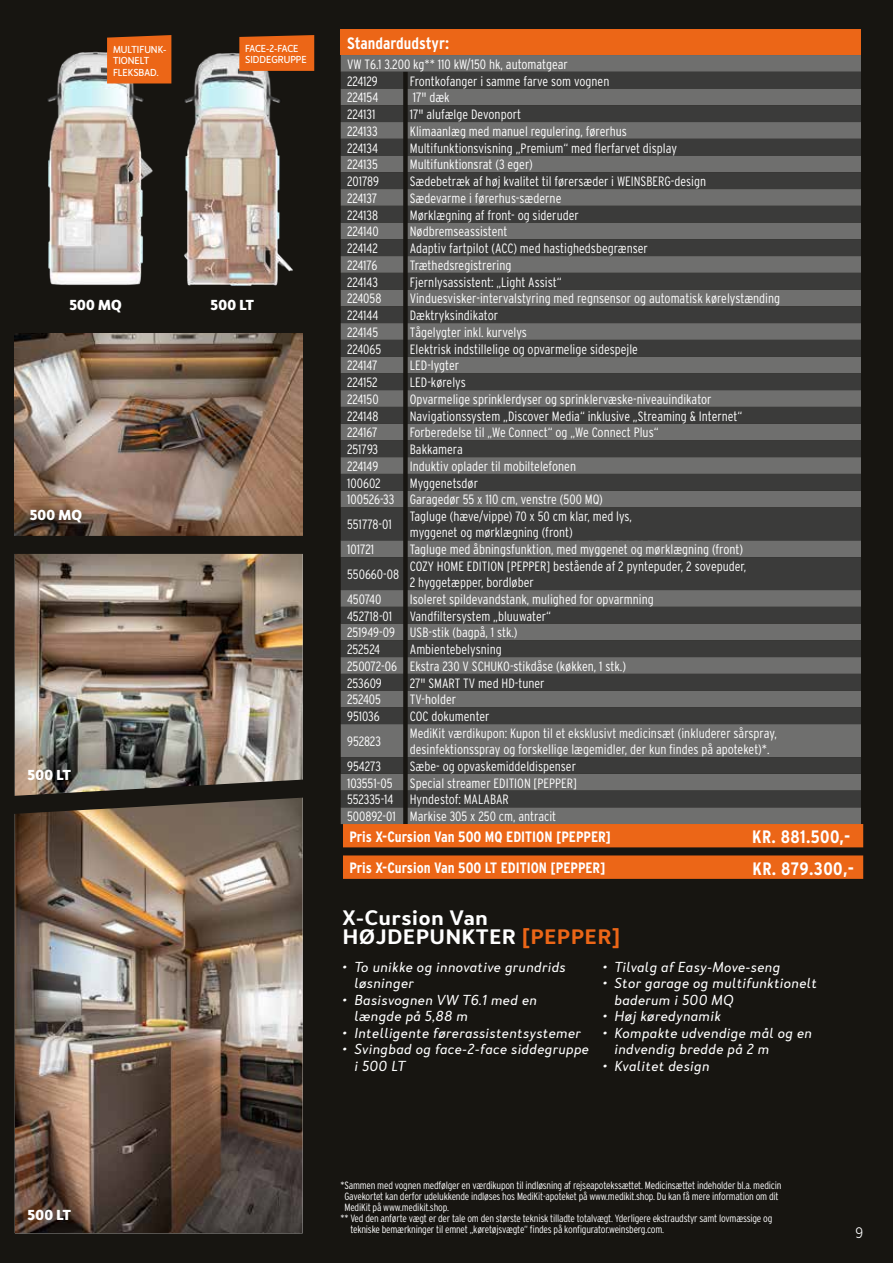
<style>
.page{position:relative;width:893px;height:1263px;background:#171511}
.page>*{position:absolute;margin:0;border:0;box-sizing:border-box;transform-origin:0 0}
.t1{font:600 19.5px/19.5px "Merlo Neue";letter-spacing:.04em;color:#fff;scale:1.07 1}
.t2{font:700 condensed 18px "Interstate";letter-spacing:.02em;color:#fff}
.t3{font:700 condensed 16.5px "Interstate";color:#fff}
.t4{font:700 condensed 15px "Interstate";color:#fff}
.t5{font:300 14.25px "Merlo Neue";color:#fff}
.t6{font:300 condensed 13.5px/16.8px "Interstate";color:#fff}
.t7{font:italic 13.5px/16.5px "Merlo Neue";letter-spacing:.025em;color:#fff;scale:1.07 1}
.t8{font:700 13.5px "Merlo Neue";letter-spacing:.015em;color:#fff}
.t9{font:300 condensed 10.5px "Interstate";letter-spacing:-.02em;color:#fff}
.t10{font:500 9.45px/11.4px "Merlo Neue";color:#fff}
.s1{color:#ec6617}
</style>
<div class="page">
<img style="left:15px;top:334px;width:288px;height:202px">
<img style="left:15px;top:873px;width:288px;height:360px">
<img style="left:15px;top:554px;width:288px;height:215px">
<img style="left:14px;top:769px;width:289px;height:104px">
<img style="left:47px;top:51px;width:114px;height:234px">
<img style="left:161px;top:35px;width:132px;height:251px">
<div style="left:341px;top:30px;width:520px;height:25px;background:#ec6617"></div>
<div style="left:341px;top:55px;width:520px;height:769px;background:#6f6f6e"></div>
<svg style="left:341px;top:72px;width:520px;height:735px;background:#525251"></svg>
<svg style="left:343px;top:855px;width:520px;height:24px;background:#e66316"></svg>
<div style="left:403px;top:72px;width:5px;height:770px;background:#171511"></div>
<svg style="left:239px;top:35px;width:75px;height:36px;background:#e56317"></svg>
<div style="left:343px;top:824px;width:520px;height:23px;background:#ec6617"></div>
<div style="left:107px;top:35px;width:64px;height:48px;background:#ec6617"></div>
<p class="t10" style="left:113px;top:44px;width:55px">MULTIFUNK-<br>TIONELT<br>FLEKSBAD.</p>
<p class="t10" style="left:245px;top:43px;width:63px">FACE-2-FACE<br>SIDDEGRUPPE</p>
<p class="t8" style="left:69px;top:295px;width:54px">500 MQ</p>
<p class="t8" style="left:211px;top:295px;width:45px">500 LT</p>
<p class="t8" style="left:30px;top:506px;width:54px">500 MQ</p>
<p class="t8" style="left:28px;top:765px;width:45px">500 LT</p>
<p class="t3" style="left:347px;top:33px;width:104px">Standardudstyr:</p>
<p class="t6" style="left:347px;top:56px;width:222px">VW T6.1 3.200 kg** 110 kW/150 hk, automatgear<br>224129</p>
<p class="t6" style="left:410px;top:72px;width:201px">Frontkofanger i samme farve som vognen</p>
<p class="t6" style="left:347px;top:89px;width:33px">224154</p>
<p class="t6" style="left:413px;top:89px;width:39px">17" dæk</p>
<p class="t6" style="left:347px;top:106px;width:30px">224131</p>
<p class="t6" style="left:410px;top:106px;width:113px">17" alufælge Devonport</p>
<p class="t6" style="left:347px;top:123px;width:32px">224133</p>
<p class="t6" style="left:410px;top:123px;width:219px">Klimaanlæg med manuel regulering, førerhus</p>
<p class="t6" style="left:347px;top:139px;width:33px">224134</p>
<p class="t6" style="left:410px;top:139px;width:269px">Multifunktionsvisning „Premium“ med flerfarvet display</p>
<p class="t6" style="left:347px;top:156px;width:32px">224135</p>
<p class="t6" style="left:410px;top:156px;width:124px">Multifunktionsrat (3 eger)</p>
<p class="t6" style="left:347px;top:173px;width:33px">201789</p>
<p class="t6" style="left:410px;top:173px;width:298px">Sædebetræk af høj kvalitet til førersæder i WEINSBERG-design</p>
<p class="t6" style="left:347px;top:190px;width:32px">224137</p>
<p class="t6" style="left:410px;top:190px;width:153px">Sædevarme i førerhus-sæderne</p>
<p class="t6" style="left:347px;top:206px;width:33px">224138</p>
<p class="t6" style="left:410px;top:206px;width:170px">Mørklægning af front- og sideruder</p>
<p class="t6" style="left:347px;top:223px;width:33px">224140</p>
<p class="t6" style="left:410px;top:223px;width:99px">Nødbremseassistent</p>
<p class="t6" style="left:347px;top:240px;width:32px">224142</p>
<p class="t6" style="left:410px;top:240px;width:240px">Adaptiv fartpilot (ACC) med hastighedsbegrænser</p>
<p class="t6" style="left:347px;top:257px;width:32px">224176</p>
<p class="t6" style="left:410px;top:257px;width:103px">Træthedsregistrering</p>
<p class="t6" style="left:347px;top:273px;width:33px">224143</p>
<p class="t6" style="left:410px;top:273px;width:153px">Fjernlysassistent: „Light Assist“</p>
<p class="t6" style="left:347px;top:290px;width:36px">224058</p>
<p class="t6" style="left:410px;top:290px;width:372px">Vinduesvisker-intervalstyring med regnsensor og automatisk kørelystænding</p>
<p class="t6" style="left:347px;top:307px;width:33px">224144</p>
<p class="t6" style="left:410px;top:307px;width:90px">Dæktryksindikator</p>
<p class="t6" style="left:347px;top:324px;width:33px">224145</p>
<p class="t6" style="left:410px;top:324px;width:119px">Tågelygter inkl. kurvelys</p>
<p class="t6" style="left:347px;top:340px;width:36px">224065</p>
<p class="t6" style="left:410px;top:340px;width:230px">Elektrisk indstillelige og opvarmelige sidespejle</p>
<p class="t6" style="left:347px;top:357px;width:32px">224147</p>
<p class="t6" style="left:410px;top:357px;width:51px">LED-lygter</p>
<p class="t6" style="left:347px;top:374px;width:32px">224152</p>
<p class="t6" style="left:410px;top:374px;width:58px">LED-kørelys</p>
<p class="t6" style="left:347px;top:391px;width:33px">224150</p>
<p class="t6" style="left:410px;top:391px;width:303px">Opvarmelige sprinklerdyser og sprinklervæske-niveauindikator</p>
<p class="t6" style="left:347px;top:407px;width:33px">224148</p>
<p class="t6" style="left:410px;top:407px;width:334px">Navigationssystem „Discover Media“ inklusive „Streaming &amp; Internet“</p>
<p class="t6" style="left:347px;top:424px;width:32px">224167</p>
<p class="t6" style="left:410px;top:424px;width:250px">Forberedelse til „We Connect“ og „We Connect Plus“</p>
<p class="t6" style="left:347px;top:441px;width:33px">251793</p>
<p class="t6" style="left:410px;top:441px;width:54px">Bakkamera</p>
<p class="t6" style="left:347px;top:458px;width:33px">224149</p>
<p class="t6" style="left:410px;top:458px;width:168px">Induktiv oplader til mobiltelefonen</p>
<p class="t6" style="left:347px;top:474px;width:35px">100602</p>
<p class="t6" style="left:347px;top:474px;width:257px;text-indent:63px">Myggenetsdør<br>100526-33 Garagedør 55 x 110 cm, venstre (500 MQ)</p>
<p class="t6" style="left:347px;top:516px;width:46px">551778-01</p>
<p class="t6" style="left:410px;top:508px;width:224px;line-height:16.2px">Tagluge (hæve/vippe) 70 x 50 cm klar, med lys, myggenet og mørklægning (front)</p>
<p class="t6" style="left:347px;top:541px;width:29px">101721</p>
<p class="t6" style="left:410px;top:541px;width:335px">Tagluge med åbningsfunktion, med myggenet og mørklægning (front)</p>
<p class="t6" style="left:347px;top:566px;width:53px">550660-08</p>
<p class="t6" style="left:410px;top:558px;width:338px;line-height:16.2px">COZY HOME EDITION [PEPPER] bestående af 2 pyntepuder, 2 sovepuder,<br>2 hyggetæpper, bordløber</p>
<p class="t6" style="left:347px;top:591px;width:36px">450740</p>
<p class="t6" style="left:410px;top:591px;width:245px">Isoleret spildevandstank, mulighed for opvarmning</p>
<p class="t6" style="left:347px;top:607px;width:47px">452718-01</p>
<p class="t6" style="left:347px;top:607px;width:205px;text-indent:63px">Vandfiltersystem „bluuwater“<br>251949-09 USB-stik (bagpå, 1 stk.)<br>252524</p>
<p class="t6" style="left:347px;top:641px;width:280px;text-indent:63px">Ambientebelysning<br>250072-06 Ekstra 230 V SCHUKO-stikdåse (køkken, 1 stk.)<br>253609</p>
<p class="t6" style="left:410px;top:674px;width:136px">27" SMART TV med HD-tuner</p>
<p class="t6" style="left:347px;top:691px;width:36px">252405</p>
<p class="t6" style="left:410px;top:691px;width:48px">TV-holder</p>
<p class="t6" style="left:347px;top:708px;width:34px">951036</p>
<p class="t6" style="left:410px;top:708px;width:81px">COC dokumenter</p>
<p class="t6" style="left:347px;top:733px;width:35px">952823</p>
<p class="t6" style="left:410px;top:725px;width:369px;line-height:16.2px">MediKit værdikupon: Kupon til et eksklusivt medicinsæt (inkluderer sårspray, desinfektionsspray og forskellige lægemidler, der kun findes på apoteket)*.</p>
<p class="t6" style="left:347px;top:758px;width:35px">954273</p>
<p class="t6" style="left:410px;top:758px;width:168px">Sæbe- og opvaskemiddeldispenser</p>
<p class="t6" style="left:347px;top:774px;width:47px">103551-05</p>
<p class="t6" style="left:347px;top:774px;width:231px;text-indent:63px">Special streamer EDITION [PEPPER]<br>552335-14 Hyndestof: MALABAR<br>500892-01 Markise 305 x 250 cm, antracit</p>
<p class="t4" style="left:349px;top:859px;width:258px">Pris X-Cursion Van 500 LT EDITION [PEPPER]</p>
<h2 class="t2" style="left:753px;top:857px;width:103px">KR. 879.300,-</h2>
<p class="t4" style="left:349px;top:827px;width:263px">Pris X-Cursion Van 500 MQ EDITION [PEPPER]</p>
<h2 class="t2" style="left:752px;top:826px;width:100px">KR. 881.500,-</h2>
<h1 class="t1" style="left:343px;top:908px;width:260px">X-Cursion Van<br>HØJDEPUNKTER <span class="s1">[PEPPER]</span></h1>
<p class="t7" style="left:354px;top:958px;width:199px;text-indent:-11px">• To unikke og innovative grundrids løsninger</p>
<p class="t7" style="left:354px;top:991px;width:172px;text-indent:-11px">• Basisvognen VW T6.1 med en længde på 5,88 m</p>
<p class="t7" style="left:343px;top:1024px;width:224px">• Intelligente førerassistentsystemer</p>
<p class="t7" style="left:354px;top:1041px;width:221px;text-indent:-11px">• Svingbad og face-2-face siddegruppe i 500 LT</p>
<p class="t7" style="left:603px;top:958px;width:167px">• Tilvalg af Easy-Move-seng</p>
<p class="t7" style="left:614px;top:975px;width:191px;text-indent:-11px">• Stor garage og multifunktionelt baderum i 500 MQ</p>
<p class="t7" style="left:603px;top:1008px;width:111px">• Høj køredynamik</p>
<p class="t7" style="left:614px;top:1024px;width:186px;text-indent:-11px">• Kompakte udvendige mål og en indvendig bredde på 2 m</p>
<p class="t7" style="left:603px;top:1057px;width:101px">• Kvalitet design</p>
<p class="t8" style="left:28px;top:1206px;width:45px">500 LT</p>
<p class="t9" style="left:341px;top:1179px;width:442px">*Sammen med vognen medfølger en værdikupon til indløsning af rejseapotekssættet. Medicinsættet indeholder bl.a. medicin</p>
<p class="t9" style="left:344px;top:1190px;width:436px">Gavekortet kan derfor udelukkende indløses hos MediKit-apoteket på www.medikit.shop. Du kan få mere information om dit</p>
<p class="t9" style="left:344px;top:1201px;width:106px">MediKit på www.medikit.shop.</p>
<p class="t9" style="left:341px;top:1212px;width:433px">** Ved den anførte vægt er der tale om den største teknisk tilladte totalvægt. Yderligere ekstraudstyr samt lovmæssige og</p>
<p class="t9" style="left:350px;top:1223px;width:315px">tekniske bemærkninger til emnet „køretøjsvægte“ findes på konfigurator.weinsberg.com.</p>
<p class="t5" style="left:855px;top:1224px;width:9px">9</p>
</div>
